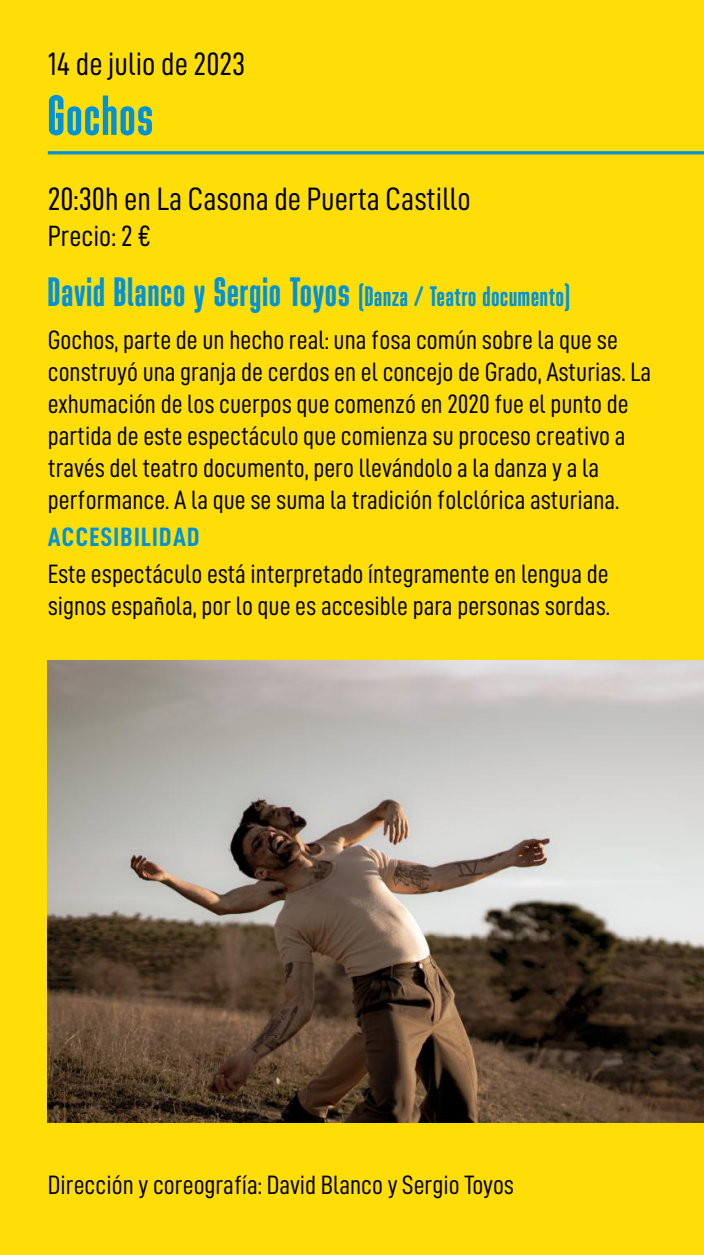
<style>
.page{position:relative;width:704px;height:1255px;background:#fff}
.page>*{position:absolute;margin:0;border:0;box-sizing:border-box;transform-origin:0 0}
.t1{font:56.25px "Bulevar";letter-spacing:.03em;color:#0092d8}
.t2{font:40.94px "Bulevar";letter-spacing:.03em;color:#0092d8}
.t3{font:32.5px "D DIN Condensed";color:#000}
.t4{font:29.38px "D DIN Condensed";color:#000}
.t5{font:26.62px/32px "D DIN Condensed";color:#000}
.t6{font:26.62px "D DIN Condensed Bold";letter-spacing:.05em;color:#0092d8}
.s1{font-size:28.12px}
</style>
<div class="page">
<div style="left:0;top:0;width:703px;height:1255px;background:#ffde08"></div>
<hr style="left:48px;top:151px;width:655px;height:3px;background:#0092d8">
<img style="left:48px;top:661px;width:655px;height:462px">
<p class="t3" style="left:48px;top:46px;width:199px">14 de julio de 2023</p>
<h1 class="t1" style="left:48px;top:84px;width:107px">Gochos</h1>
<p class="t3" style="left:48px;top:181px;width:424px">20:30h en La Casona de Puerta Castillo</p>
<p class="t4" style="left:48px;top:219px;width:105px">Precio: 2 €</p>
<h2 class="t2" style="left:48px;top:269px;width:523px">David Blanco y Sergio Toyos <span class="s1">(Danza / Teatro documento)</span></h2>
<p class="t5" style="left:48px;top:324px;width:604px">Gochos, parte de un hecho real: una fosa común sobre la que se construyó una granja de cerdos en el concejo de Grado, Asturias. La exhumación de los cuerpos que comenzó en 2020 fue el punto de partida de este espectáculo que comienza su proceso creativo a través del teatro documento, pero llevándolo a la danza y a la performance. A la que se suma la tradición folclórica asturiana.</p>
<p class="t6" style="left:48px;top:523px;width:153px">ACCESIBILIDAD</p>
<p class="t5" style="left:48px;top:558px;width:563px">Este espectáculo está interpretado íntegramente en lengua de signos española, por lo que es accesible para personas sordas.</p>
<p class="t5" style="left:48px;top:1168px;width:467px">Dirección y coreografía: David Blanco y Sergio Toyos</p>
</div>
